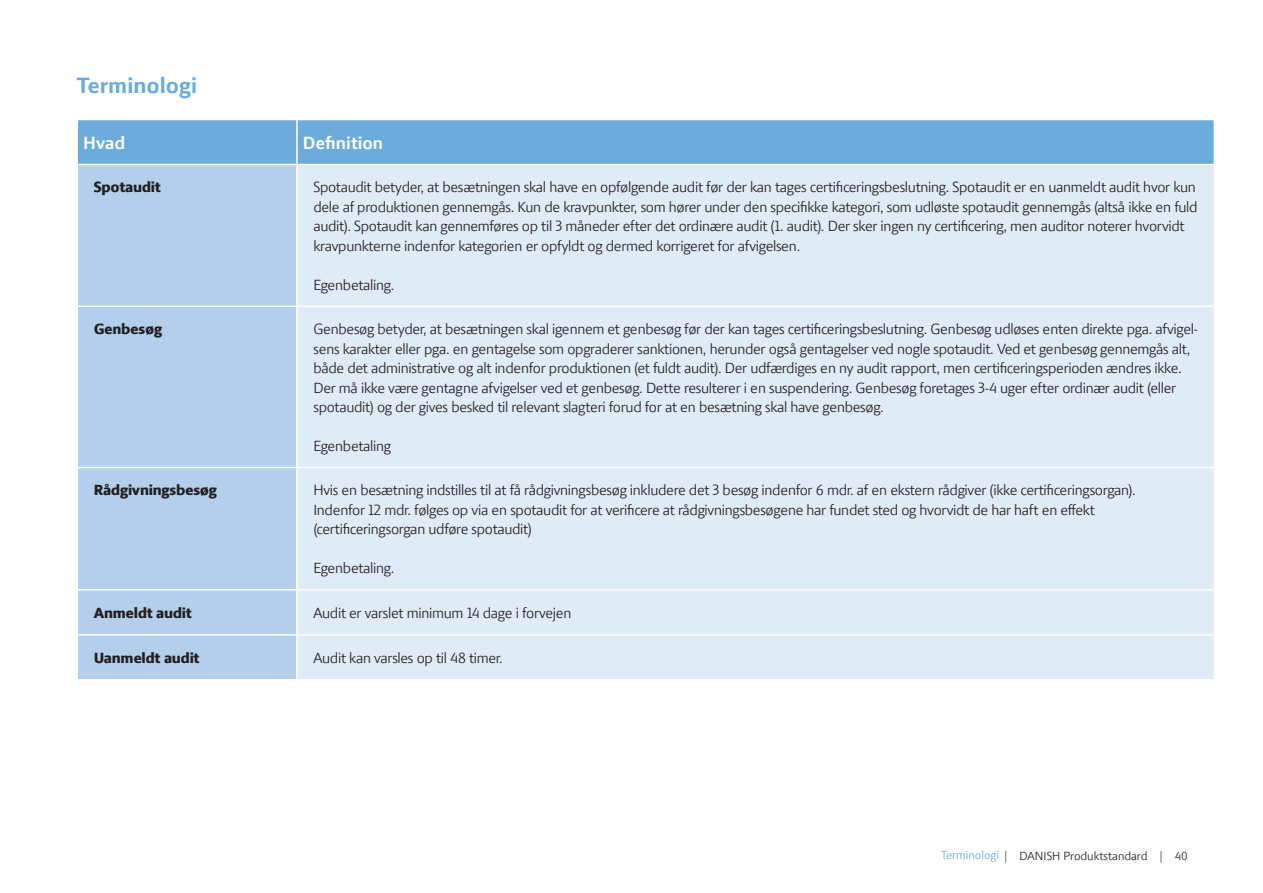
<style>
.page{position:relative;width:1263px;height:893px;background:#fff}
.page>*{position:absolute;margin:0;border:0;box-sizing:border-box;transform-origin:0 0}
.t1{font:800 22.5px "LF Press Sans Offc";color:#6cacdd}
.t2{font:700 18px "LF Press Sans Offc";color:#fff}
.t3{font:15px/19.5px "LF Press Sans Offc";letter-spacing:-.02em;color:#231f20}
.t4{font:900 15px "LF Press Sans Offc";letter-spacing:-.02em;color:#231f20}
.t5{font:12px "LF Press Sans Offc";color:#231f20}
.s1{color:#6cacdd}
</style>
<div class="page">
<div style="left:78px;top:120px;width:1136px;height:44px;background:#6cacdd"></div>
<div style="left:78px;top:165px;width:218px;height:514px;background:#b3cfec"></div>
<div style="left:298px;top:165px;width:916px;height:514px;background:#dfebf7"></div>
<hr style="left:296px;top:120px;width:2px;height:44px;background:#fff">
<hr style="left:76px;top:305px;width:221px;height:2px;background:#fff">
<hr style="left:297px;top:305px;width:918px;height:2px;background:#fff">
<hr style="left:76px;top:467px;width:221px;height:1px;background:#fff">
<hr style="left:297px;top:467px;width:918px;height:1px;background:#fff">
<hr style="left:76px;top:589px;width:221px;height:1px;background:#fff">
<hr style="left:297px;top:589px;width:918px;height:1px;background:#fff">
<hr style="left:76px;top:634px;width:221px;height:1px;background:#fff">
<hr style="left:297px;top:634px;width:918px;height:1px;background:#fff">
<p class="t1" style="left:76px;top:72px;width:122px">Terminologi</p>
<p class="t2" style="left:83px;top:132px;width:44px">Hvad</p>
<p class="t2" style="left:303px;top:132px;width:82px">Definition</p>
<p class="t4" style="left:94px;top:178px;width:69px">Spotaudit</p>
<p class="t3" style="left:313px;top:177px;width:886px">Spotaudit betyder, at besætningen skal have en opfølgende audit før der kan tages certificeringsbeslutning. Spotaudit er en uanmeldt audit hvor kun dele af produktionen gennemgås. Kun de kravpunkter, som hører under den specifikke kategori, som udløste spotaudit gennemgås (altså ikke en fuld audit). Spotaudit kan gennemføres op til 3 måneder efter det ordinære audit (1. audit). Der sker ingen ny certificering, men auditor noterer hvorvidt kravpunkterne indenfor kategorien er opfyldt og dermed korrigeret for afvigelsen.</p>
<p class="t3" style="left:313px;top:275px;width:82px">Egenbetaling.</p>
<p class="t4" style="left:94px;top:320px;width:70px">Genbesøg</p>
<p class="t3" style="left:313px;top:319px;width:886px">Genbesøg betyder, at besætningen skal igennem et genbesøg før der kan tages certificeringsbeslutning. Genbesøg udløses enten direkte pga. afvigel&shy;sens karakter eller pga. en gentagelse som opgraderer sanktionen, herunder også gentagelser ved nogle spotaudit. Ved et genbesøg gennemgås alt, både det administrative og alt indenfor produktionen (et fuldt audit). Der udfærdiges en ny audit rapport, men certificeringsperioden ændres ikke.<br>Der må ikke være gentagne afvigelser ved et genbesøg. Dette resulterer i en suspendering. Genbesøg foretages 3-4 uger efter ordinær audit (eller spotaudit) og der gives besked til relevant slagteri forud for at en besætning skal have genbesøg.</p>
<p class="t3" style="left:313px;top:436px;width:79px">Egenbetaling</p>
<p class="t4" style="left:94px;top:481px;width:125px">Rådgivningsbesøg</p>
<p class="t3" style="left:313px;top:480px;width:824px">Hvis en besætning indstilles til at få rådgivningsbesøg inkludere det 3 besøg indenfor 6 mdr. af en ekstern rådgiver (ikke certificeringsorgan).</p>
<p class="t3" style="left:313px;top:500px;width:783px">Indenfor 12 mdr. følges op via en spotaudit for at verificere at rådgivningsbesøgene har fundet sted og hvorvidt de har haft en effekt</p>
<p class="t3" style="left:313px;top:519px;width:220px">(certificeringsorgan udføre spotaudit)</p>
<p class="t3" style="left:313px;top:558px;width:82px">Egenbetaling.</p>
<p class="t4" style="left:94px;top:603px;width:100px">Anmeldt audit</p>
<p class="t3" style="left:313px;top:602px;width:260px">Audit er varslet minimum 14 dage i forvejen</p>
<p class="t4" style="left:94px;top:648px;width:107px">Uanmeldt audit</p>
<p class="t3" style="left:313px;top:647px;width:191px">Audit kan varsles op til 48 timer.</p>
<p class="t5" style="left:941px;top:848px;width:248px"><span class="s1">Terminologi</span> | DANISH Produktstandard | 40</p>
</div>
